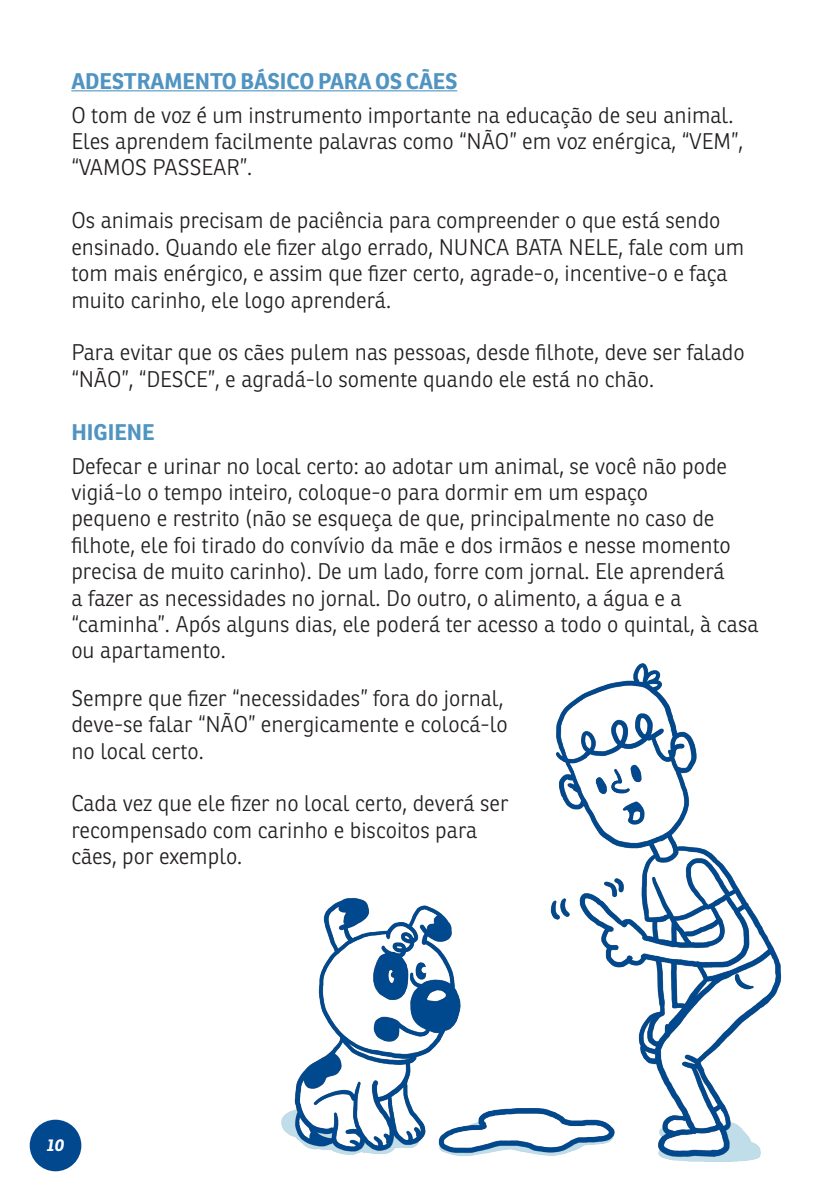
<style>
.page{position:relative;width:840px;height:1191px;background:#fff}
.page>*{position:absolute;margin:0;border:0;box-sizing:border-box;transform-origin:0 0}
.t1{font:300 22px/26.4px "Ronnia";color:#231f20}
.t2{font:700 22px "Ronnia";color:#5094c2}
.t3{font:italic 700 16.8px "Ronnia";color:#fff}
</style>
<div class="page">
<div style="left:30px;top:1119px;width:51px;height:52px;background:#01488f;border-radius:50%"></div>
<hr style="left:71px;top:90px;width:386px;height:1px;background:#5094c2">
<img style="left:281px;top:663px;width:501px;height:499px">
<p class="t2" style="left:71px;top:67px;width:387px">ADESTRAMENTO BÁSICO PARA OS CÃES</p>
<p class="t1" style="left:71px;top:102px;width:672px">O tom de voz é um instrumento importante na educação de seu animal.<br>Eles aprendem facilmente palavras como “NÃO” em voz enérgica, “VEM”, “VAMOS PASSEAR”.</p>
<p class="t1" style="left:71px;top:207px;width:674px">Os animais precisam de paciência para compreender o que está sendo ensinado. Quando ele fizer algo errado, NUNCA BATA NELE, fale com um tom mais enérgico, e assim que fizer certo, agrade-o, incentive-o e faça muito carinho, ele logo aprenderá.</p>
<p class="t1" style="left:71px;top:339px;width:674px">Para evitar que os cães pulem nas pessoas, desde filhote, deve ser falado</p>
<p class="t1" style="left:71px;top:366px;width:584px">“NÃO”, “DESCE”, e agradá-lo somente quando ele está no chão.</p>
<p class="t2" style="left:71px;top:418px;width:85px">HIGIENE</p>
<p class="t1" style="left:71px;top:452px;width:657px">Defecar e urinar no local certo: ao adotar um animal, se você não pode vigiá-lo o tempo inteiro, coloque-o para dormir em um espaço</p>
<p class="t1" style="left:71px;top:505px;width:688px">pequeno e restrito (não se esqueça de que, principalmente no caso de filhote, ele foi tirado do convívio da mãe e dos irmãos e nesse momento precisa de muito carinho). De um lado, forre com jornal. Ele aprenderá<br>a fazer as necessidades no jornal. Do outro, o alimento, a água e a “caminha”. Após alguns dias, ele poderá ter acesso a todo o quintal, à casa ou apartamento.</p>
<p class="t1" style="left:71px;top:684px;width:437px">Sempre que fizer “necessidades” fora do jornal, deve-se falar “NÃO” energicamente e colocá-lo no local certo.</p>
<p class="t1" style="left:71px;top:790px;width:438px">Cada vez que ele fizer no local certo, deverá ser recompensado com carinho e biscoitos para cães, por exemplo.</p>
<p class="t3" style="left:47px;top:1134px;width:19px">10</p>
</div>
